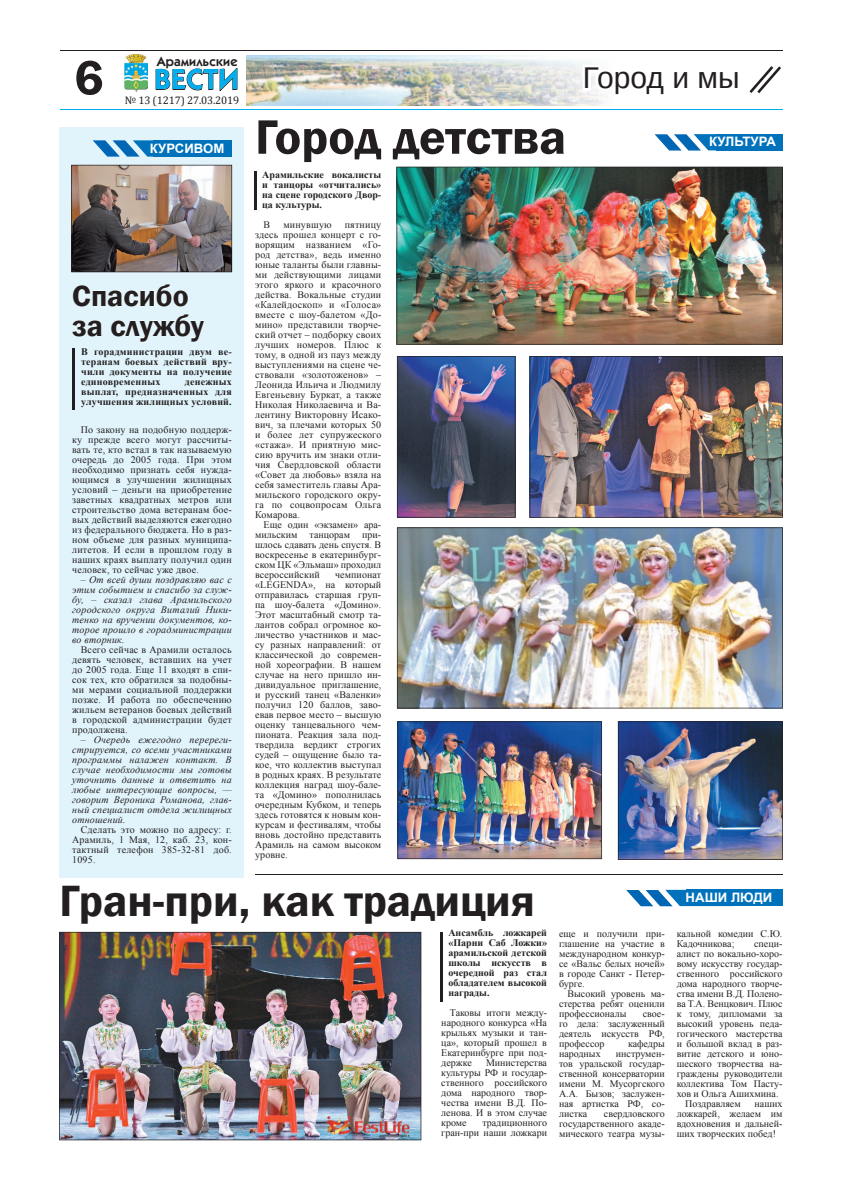
<style>
.page{position:relative;width:842px;height:1191px;background:#fff}
.page>*{position:absolute;margin:0;border:0;box-sizing:border-box;transform-origin:0 0}
.t1{font:600 50px "Franklin Gothic";color:#231f20}
.t2{font:600 45px "Franklin Gothic";color:#231f20}
.t3{font:600 30px/30px "Franklin Gothic";color:#231f20}
.t4{font:30px "Arimo";color:#231f20}
.t5{font:600 29.1px "Kabel C";color:#00aeef}
.t6{font:600 13.2px "Kabel C";letter-spacing:.02em;color:#231f20}
.t7{font:700 13px "Arial";color:#fff}
.t8{font:11px "Cambria";letter-spacing:-.01em;color:#231f20}
.t9{font:10px/10px "Times New Roman";color:#231f20;text-align:justify}
.t10{font:italic 10px/10px "Times New Roman";letter-spacing:.02em;color:#231f20;text-align:justify}
.t11{font:700 10px/10px "Times New Roman";color:#231f20;text-align:justify}
.t12{font:10px "Times New Roman";letter-spacing:.02em;color:#231f20}
</style>
<div class="page">
<hr style="left:60px;top:109px;width:722px;height:1px;background:#00aeef">
<svg style="left:155px;top:68px;width:83px;height:23px"></svg>
<img style="left:125px;top:55px;width:22px;height:36px">
<hr style="left:60px;top:50px;width:722px;height:1px;background:#231f20">
<img style="left:246px;top:55px;width:334px;height:50px">
<div style="left:60px;top:128px;width:184px;height:749px;background:#e1f4fc"></div>
<div style="left:153px;top:140px;width:79px;height:17px;background:#0072bc"></div>
<div style="left:686px;top:890px;width:96px;height:16px;background:#0072bc"></div>
<div style="left:716px;top:134px;width:66px;height:16px;background:#0072bc"></div>
<svg style="left:93px;top:140px;width:60px;height:17px"></svg>
<svg style="left:626px;top:890px;width:60px;height:16px"></svg>
<svg style="left:580px;top:62px;width:201px;height:89px"></svg>
<hr style="left:72px;top:348px;width:3px;height:62px;background:#231f20">
<hr style="left:254px;top:171px;width:3px;height:39px;background:#231f20">
<hr style="left:440px;top:932px;width:3px;height:70px;background:#231f20">
<svg style="left:73px;top:284px;width:115px;height:22px"></svg>
<svg style="left:72px;top:320px;width:30px;height:16px"></svg>
<svg style="left:111px;top:314px;width:94px;height:27px"></svg>
<img style="left:71px;top:165px;width:161px;height:107px">
<img style="left:59px;top:932px;width:362px;height:208px">
<hr style="left:255px;top:873px;width:527px;height:1px;background:#231f20">
<img style="left:397px;top:527px;width:386px;height:181px">
<img style="left:530px;top:356px;width:253px;height:161px">
<img style="left:397px;top:721px;width:205px;height:138px">
<img style="left:618px;top:721px;width:165px;height:139px">
<img style="left:397px;top:356px;width:118px;height:161px">
<img style="left:396px;top:167px;width:387px;height:177px">
<h3 class="t6" style="left:157px;top:54px;width:82px">арамильские</h3>
<h1 class="t1" style="left:74px;top:47px;width:31px">6</h1>
<h3 class="t4" style="left:583px;top:59px;width:158px">Город и мы</h3>
<h3 class="t5" style="left:154px;top:63px;width:86px">веСТИ</h3>
<p class="t8" style="left:125px;top:94px;width:116px">№ 13 (1217) 27.03.2019</p>
<h3 class="t7" style="left:150px;top:139px;width:76px">КУРсИВОм</h3>
<h3 class="t3" style="left:72px;top:281px;width:134px">Спасибо за службу</h3>
<p class="t11" style="left:81px;top:347px;width:152px">В горадминистрации двум ве&shy;теранам боевых действий вру&shy;чили документы на получение единовременных</p>
<p class="t11" style="left:81px;top:377px;width:152px;text-indent:104px">денежных выплат, предназначенных для улучшения жилищных условий.</p>
<p class="t9" style="left:72px;top:424px;width:161px;text-indent:8px">По закону на подобную поддерж&shy;ку прежде всего могут рассчиты&shy;вать те, кто встал в так называемую очередь до 2005 года. При этом необходимо признать себя нужда&shy;ющимся в улучшении жилищных условий – деньги на приобретение заветных квадратных метров или строительство дома ветеранам бое&shy;вых действий выделяются ежегодно из федерального бюджета. Но в раз&shy;ном объеме для разных муниципа&shy;литетов. И если в прошлом году в наших краях выплату получил один человек, то сейчас уже двое.</p>
<p class="t10" style="left:72px;top:574px;width:161px;text-indent:8px">– От всей души поздравляю вас с этим событием и спасибо за служ&shy;бу, – сказал глава Арамильского городского округа Виталий Ники&shy;тенко на вручении документов, ко&shy;торое прошло в горадминистрации во вторник.</p>
<p class="t9" style="left:72px;top:644px;width:161px;text-indent:8px">Всего сейчас в Арамили осталось девять человек, вставших на учет до 2005 года. Еще 11 входят в спи&shy;сок тех, кто обратился за подобны&shy;ми мерами социальной поддержки позже. И работа по обеспечению жильем ветеранов боевых действий в городской администрации будет продолжена.</p>
<p class="t10" style="left:72px;top:734px;width:161px;text-indent:8px">– Очередь ежегодно перереги&shy;стрируется, со всеми участниками программы налажен контакт. В случае необходимости мы готовы уточнить данные и ответить на любые интересующие вопросы, — говорит Вероника Романова, глав&shy;ный специалист отдела жилищных отношений.</p>
<p class="t9" style="left:72px;top:824px;width:161px;text-indent:8px">Сделать это можно по адресу: г.<br>Арамиль, 1 Мая, 12, каб. 23, кон&shy;тактный телефон 385-32-81 доб.<br>1095.</p>
<h1 class="t1" style="left:255px;top:106px;width:313px">Город детства</h1>
<p class="t11" style="left:262px;top:169px;width:121px">Арамильские вокалисты и танцоры «отчитались» на сцене городского Двор&shy;ца культуры.</p>
<p class="t9" style="left:264px;top:219px;width:8px">В</p>
<p class="t12" style="left:283px;top:218px;width:50px">минувшую</p>
<p class="t9" style="left:255px;top:219px;width:128px;text-indent:90px">пятницу здесь прошел концерт с го&shy;ворящим названием «Го&shy;род детства», ведь именно юные таланты были главны&shy;ми действующими лицами этого яркого и красочного действа. Вокальные студии «Калейдоскоп» и «Голоса» вместе с шоу-балетом «До&shy;мино» представили творче&shy;ский отчет – подборку своих лучших номеров. Плюс к тому, в одной из пауз между выступлениями на сцене че&shy;ствовали «золотоженов» – Леонида Ильича и Людмилу Евгеньевну Буркат, а также Николая Николаевича и Ва&shy;лентину Викторовну Исако&shy;вич, за плечами которых 50 и более лет супружеского «стажа». И приятную мис&shy;сию вручить им знаки отли&shy;чия Свердловской области «Совет да любовь» взяла на себя заместитель главы Ара&shy;мильского городского окру&shy;га по соцвопросам Ольга Комарова.</p>
<p class="t9" style="left:255px;top:519px;width:128px;text-indent:9px">Еще один «экзамен» ара&shy;мильским танцорам при&shy;шлось сдавать день спустя. В воскресенье в екатеринбург&shy;ском ЦК «Эльмаш» проходил всероссийский</p>
<p class="t9" style="left:255px;top:569px;width:128px;text-indent:80px">чемпионат «LEGENDA», на который отправилась старшая груп&shy;па шоу-балета «Домино».<br>Этот масштабный смотр та&shy;лантов собрал огромное ко&shy;личество участников и мас&shy;су разных направлений: от классической до современ&shy;ной хореографии. В нашем случае на него пришло ин&shy;дивидуальное приглашение, и русский танец «Валенки» получил 120 баллов, заво&shy;евав первое место – высшую оценку танцевального чем&shy;пионата. Реакция зала под&shy;твердила вердикт строгих судей – ощущение было та&shy;кое, что коллектив выступал в родных краях. В результате коллекция наград шоу-бале&shy;та «Домино» пополнилась очередным Кубком, и теперь здесь готовятся к новым кон&shy;курсам и фестивалям, чтобы вновь достойно представить Арамиль на самом высоком уровне.</p>
<h2 class="t2" style="left:60px;top:872px;width:477px">Гран-при, как традиция</h2>
<p class="t11" style="left:448px;top:927px;width:100px">Ансамбль ложкарей «Парни Саб Ложки» арамильской детской школы искусств в очередной раз стал обладателем высокой награды.</p>
<p class="t9" style="left:441px;top:1007px;width:107px;text-indent:8px">Таковы итоги между&shy;народного конкурса «На крыльях музыки и тан&shy;ца», который прошел в Екатеринбурге при под&shy;держке</p>
<p class="t9" style="left:441px;top:1057px;width:107px;text-indent:45px">Министерства культуры РФ и государ&shy;ственного российского дома народного твор&shy;чества имени В.Д. По&shy;ленова. И в этом случае кроме</p>
<p class="t9" style="left:441px;top:1117px;width:107px;text-align:right">традиционного<br>гран-при наши ложкари</p>
<p class="t9" style="left:559px;top:928px;width:107px">еще и получили при&shy;глашение на участие в международном конкур&shy;се «Вальс белых ночей» в городе Санкт - Петер&shy;бурге.</p>
<p class="t9" style="left:559px;top:988px;width:107px;text-indent:8px">Высокий уровень ма&shy;стерства ребят оценили профессионалы</p>
<p class="t9" style="left:559px;top:1008px;width:107px;text-indent:84px">свое&shy;го дела: заслуженный деятель искусств РФ, профессор</p>
<p class="t9" style="left:628px;top:1038px;width:38px">кафедры</p>
<p class="t9" style="left:559px;top:1048px;width:107px;text-indent:57px">инструмен&shy;тов уральской государ&shy;ственной консерватории имени М. Мусоргского А.А. Бызов; заслужен&shy;ная артистка РФ, со&shy;листка</p>
<p class="t9" style="left:559px;top:1048px;width:43px">народных</p>
<p class="t9" style="left:559px;top:1108px;width:107px;text-indent:45px">свердловского государственного акаде&shy;мического театра музы-</p>
<h3 class="t7" style="left:709px;top:133px;width:68px">КУЛЬтУРа</h3>
<h3 class="t7" style="left:686px;top:888px;width:88px">НашИ ЛЮДИ</h3>
<p class="t9" style="left:677px;top:928px;width:107px">кальной комедии С.Ю.<br>Кадочникова;</p>
<p class="t9" style="left:754px;top:938px;width:30px">специ-</p>
<p class="t9" style="left:677px;top:948px;width:107px">алист по вокально-хоро-</p>
<p class="t9" style="left:677px;top:958px;width:107px">вому искусству государ-</p>
<p class="t9" style="left:677px;top:968px;width:107px">ственного российского</p>
<p class="t9" style="left:677px;top:978px;width:107px">дома народного творче-</p>
<p class="t9" style="left:677px;top:988px;width:107px">ства имени В.Д. Полено-</p>
<p class="t9" style="left:677px;top:998px;width:107px">ва Т.А. Венцкович. Плюс</p>
<p class="t9" style="left:677px;top:1008px;width:107px">к тому, дипломами за</p>
<p class="t9" style="left:677px;top:1018px;width:107px">высокий уровень педа-</p>
<p class="t9" style="left:677px;top:1028px;width:107px">гогического мастерства</p>
<p class="t9" style="left:677px;top:1038px;width:107px">и большой вклад в раз-</p>
<p class="t9" style="left:677px;top:1048px;width:107px">витие детского и юно-</p>
<p class="t9" style="left:677px;top:1058px;width:107px">шеского творчества на-</p>
<p class="t9" style="left:677px;top:1068px;width:107px">граждены руководители</p>
<p class="t9" style="left:677px;top:1078px;width:107px">коллектива Том Пасту-</p>
<p class="t9" style="left:677px;top:1088px;width:103px">хов и Ольга Ашихмина.</p>
<p class="t9" style="left:685px;top:1098px;width:57px">Поздравляем</p>
<p class="t9" style="left:677px;top:1098px;width:107px;text-indent:78px">наших ложкарей, желаем им вдохновения и дальней&shy;ших творческих побед!</p>
</div>
